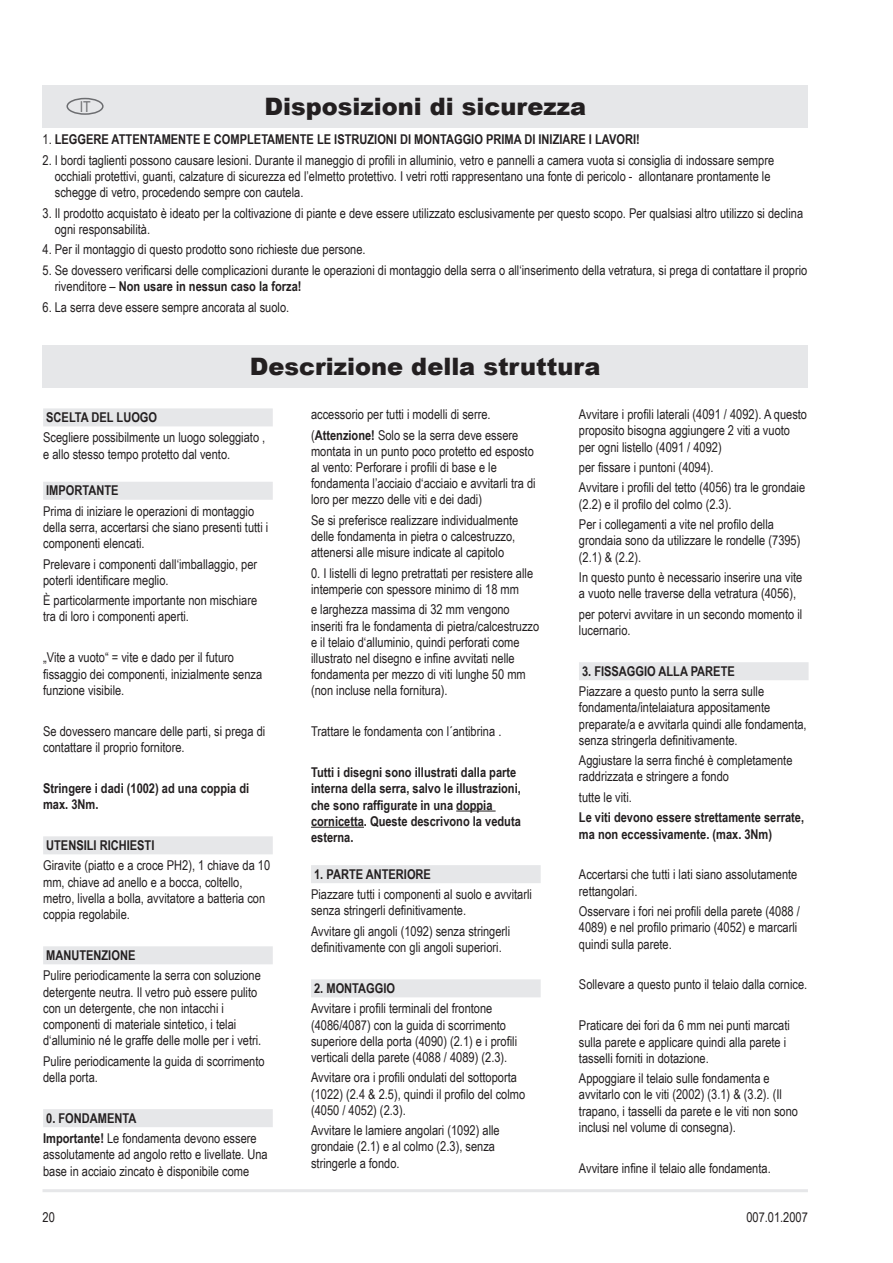
<style>
.page{position:relative;width:893px;height:1263px;background:#fff}
.page>*{position:absolute;margin:0;border:0;box-sizing:border-box;transform-origin:0 0}
.t1{font:900 24px "Arial";color:#231f20}
.t2{font:15px "Arial Narrow";color:#6c6d70}
.t3{font:13.5px/16.2px "Arial Narrow";color:#231f20}
.t4{font:700 13.5px/16.2px "Arial Narrow";color:#231f20}
.s1{font-weight:400}
.s2{font-weight:700}
</style>
<div class="page">
<hr style="left:43px;top:1189px;width:765px;height:3px;background:#e6e7e9">
<div style="left:43px;top:408px;width:230px;height:18px;background:#e6e7e9"></div>
<div style="left:43px;top:482px;width:230px;height:18px;background:#e6e7e9"></div>
<div style="left:43px;top:836px;width:230px;height:18px;background:#e6e7e9"></div>
<div style="left:43px;top:946px;width:230px;height:18px;background:#e6e7e9"></div>
<div style="left:43px;top:1109px;width:230px;height:18px;background:#e6e7e9"></div>
<hr style="left:456px;top:810px;width:40px;height:1px;background:#231f20">
<hr style="left:311px;top:827px;width:53px;height:1px;background:#231f20">
<div style="left:311px;top:865px;width:230px;height:18px;background:#e6e7e9"></div>
<div style="left:311px;top:979px;width:230px;height:18px;background:#e6e7e9"></div>
<div style="left:579px;top:662px;width:230px;height:18px;background:#e6e7e9"></div>
<div style="left:43px;top:345px;width:765px;height:43px;background:#e6e7e9"></div>
<div style="left:43px;top:85px;width:765px;height:43px;background:#e6e7e9"></div>
<div style="left:66px;top:98px;width:38px;height:17px;border:2px solid #6c6d70;border-radius:50%"></div>
<p class="t2" style="left:80px;top:95px;width:12px">IT</p>
<h1 class="t1" style="left:264px;top:89px;width:323px">Disposizioni di sicurezza</h1>
<p class="t4" style="left:43px;top:131px;width:52px"><span class="s1">1.</span> LEGGERE</p>
<p class="t4" style="left:112px;top:131px;width:9px">ATTENTAMENTE</p>
<p class="t4" style="left:203px;top:131px;width:20px">E COMPLETAMENTE</p>
<p class="t4" style="left:317px;top:131px;width:58px">LE ISTRUZIONI</p>
<p class="t4" style="left:400px;top:131px;width:23px">DI MONTA</p>
<p class="t4" style="left:454px;top:131px;width:40px">GGIO PRIMA</p>
<p class="t4" style="left:524px;top:131px;width:21px">DI INIZIARE</p>
<p class="t4" style="left:589px;top:131px;width:52px">ILAVORI !</p>
<p class="t3" style="left:55px;top:152px;width:721px;text-indent:-12px">2. I bordi taglienti possono causare lesioni. Durante il maneggio di profili in alluminio, vetro e pannelli a camera vuota si consiglia di indossare sempre occhiali protettivi, guanti, calzature di sicurezza ed l’elmetto protettivo. I vetri rotti rappresentano una fonte di pericolo - allontanare prontamente le schegge di vetro, procedendo sempre con cautela.</p>
<p class="t3" style="left:55px;top:204px;width:750px;text-indent:-12px">3. Il prodotto acquistato è ideato per la coltivazione di piante e deve essere utilizzato esclusivamente per questo scopo. Per qualsiasi altro utilizzo si declina ogni responsabilità.</p>
<p class="t3" style="left:43px;top:241px;width:325px">4. Per il montaggio di questo prodotto sono richieste due persone.</p>
<p class="t3" style="left:55px;top:261px;width:754px;text-indent:-12px">5. Se dovessero verificarsi delle complicazioni durante le operazioni di montaggio della serra o all‘inserimento della vetratura, si prega di contattare il proprio rivenditore – <span class="s2">Non usare in nessun caso la forza!</span></p>
<p class="t3" style="left:43px;top:298px;width:248px">6. La serra deve essere sempre ancorata al suolo.</p>
<h1 class="t1" style="left:250px;top:349px;width:352px">Descrizione della struttura</h1>
<p class="t4" style="left:46px;top:408px;width:16px">SCELTA</p>
<p class="t4" style="left:92px;top:408px;width:66px">DEL LUOGO</p>
<p class="t3" style="left:43px;top:429px;width:224px">Scegliere possibilmente un luogo soleggiato , e allo stesso tempo protetto dal vento.</p>
<p class="t4" style="left:46px;top:482px;width:9px">IMPORTANTE</p>
<p class="t3" style="left:43px;top:502px;width:227px">Prima di iniziare le operazioni di montaggio della serra, accertarsi che siano presenti tutti i componenti elencati.</p>
<p class="t3" style="left:43px;top:555px;width:216px">Prelevare i componenti dall‘imballaggio, per poterli identificare meglio.</p>
<p class="t3" style="left:43px;top:592px;width:216px">È particolarmente importante non mischiare tra di loro i componenti aperti.</p>
<p class="t3" style="left:43px;top:649px;width:221px">„Vite a vuoto“ = vite e dado per il futuro fissaggio dei componenti, inizialmente senza funzione visibile.</p>
<p class="t3" style="left:43px;top:722px;width:224px">Se dovessero mancare delle parti, si prega di contattare il proprio fornitore.</p>
<p class="t4" style="left:43px;top:779px;width:208px">Stringere i dadi (1002) ad una coppia di max. 3Nm.</p>
<p class="t4" style="left:46px;top:836px;width:104px">UTENSILI RICHIESTI</p>
<p class="t3" style="left:43px;top:857px;width:229px">Giravite (piatto e a croce PH2), 1 chiave da 10 mm, chiave ad anello e a bocca, coltello, metro, livella a bolla, avvitatore a batteria con coppia regolabile.</p>
<p class="t4" style="left:46px;top:946px;width:9px">MAN</p>
<p class="t4" style="left:71px;top:946px;width:16px">UTENZIONE</p>
<p class="t3" style="left:43px;top:967px;width:220px">Pulire periodicamente la serra con soluzione detergente neutra. Il vetro può essere pulito con un detergente, che non intacchi i componenti di materiale sintetico, i telai d‘alluminio né le graffe delle molle per i vetri.</p>
<p class="t3" style="left:43px;top:1052px;width:223px">Pulire periodicamente la guida di scorrimento della porta.</p>
<p class="t3" style="left:43px;top:1107px;width:215px;line-height:20.4px"><span class="s2">0. FON DAMENTA<br>Importante!</span> Le fondamenta devono essere</p>
<p class="t3" style="left:43px;top:1146px;width:226px">assolutamente ad angolo retto e livellate. Una base in acciaio zincato è disponibile come</p>
<p class="t3" style="left:43px;top:1208px;width:14px">20</p>
<p class="t3" style="left:311px;top:404px;width:209px;line-height:20.4px">accessorio per tutti i modelli di serre. (<span class="s2">Attenzione!</span> Solo se la serra deve essere</p>
<p class="t3" style="left:311px;top:442px;width:226px">montata in un punto poco protetto ed esposto al vento: Perforare i profili di base e le fondamenta l’acciaio d‘acciaio e avvitarli tra di loro per mezzo delle viti e dei dadi)</p>
<p class="t3" style="left:311px;top:511px;width:209px">Se si preferisce realizzare individualmente delle fondamenta in pietra o calcestruzzo, attenersi alle misure indicate al capitolo</p>
<p class="t3" style="left:311px;top:564px;width:224px">0. I listelli di legno pretrattati per resistere alle intemperie con spessore minimo di 18 mm</p>
<p class="t3" style="left:311px;top:601px;width:230px">e larghezza massima di 32 mm vengono inseriti fra le fondamenta di pietra/calcestruzzo e il telaio d‘alluminio, quindi perforati come illustrato nel disegno e infine avvitati nelle fondamenta per mezzo di viti lunghe 50 mm (non incluse nella fornitura).</p>
<p class="t3" style="left:311px;top:723px;width:192px">Trattare le fondamenta con l´antibrina .</p>
<p class="t4" style="left:311px;top:764px;width:211px">Tutti i disegni sono illustrati dalla parte interna della serra, salvo le illustrazioni, che sono raffigurate in una doppia cornicetta. Queste descrivono la veduta esterna.</p>
<p class="t4" style="left:314px;top:865px;width:21px">1. PARTE</p>
<p class="t4" style="left:366px;top:865px;width:9px">ANTERIORE</p>
<p class="t3" style="left:311px;top:886px;width:222px">Piazzare tutti i componenti al suolo e avvitarli senza stringerli definitivamente.</p>
<p class="t3" style="left:311px;top:922px;width:201px">Avvitare gli angoli (1092) senza stringerli definitivamente con gli angoli superiori.</p>
<p class="t4" style="left:314px;top:979px;width:22px">2. MONTA</p>
<p class="t4" style="left:366px;top:979px;width:24px">GGIO</p>
<p class="t3" style="left:311px;top:1000px;width:208px">Avvitare i profili terminali del frontone (4086/4087) con la guida di scorrimento superiore della porta (4090) (2.1) e i profili verticali della parete (4088 / 4089) (2.3).</p>
<p class="t3" style="left:311px;top:1069px;width:216px">Avvitare ora i profili ondulati del sottoporta (1022) (2.4 &amp; 2.5), quindi il profilo del colmo (4050 / 4052) (2.3).</p>
<p class="t3" style="left:311px;top:1122px;width:190px">Avvitare le lamiere angolari (1092) alle grondaie (2.1) e al colmo (2.3), senza stringerle a fondo.</p>
<p class="t3" style="left:579px;top:406px;width:230px">Avvitare i profili laterali (4091 / 4092). A questo proposito bisogna aggiungere 2 viti a vuoto per ogni listello (4091 / 4092)</p>
<p class="t3" style="left:579px;top:456px;width:228px;line-height:20.4px">per fissare i puntoni (4094).<br>Avvitare i profili del tetto (4056) tra le grondaie</p>
<p class="t3" style="left:579px;top:493px;width:197px;line-height:20.4px">(2.2) e il profilo del colmo (2.3).<br>Per i collegamenti a vite nel profilo della</p>
<p class="t3" style="left:579px;top:532px;width:223px">grondaia sono da utilizzare le rondelle (7395) (2.1) &amp; (2.2).</p>
<p class="t3" style="left:579px;top:569px;width:225px">In questo punto è necessario inserire una vite a vuoto nelle traverse della vetratura (4056),</p>
<p class="t3" style="left:579px;top:605px;width:225px">per potervi avvitare in un secondo momento il lucernario.</p>
<p class="t4" style="left:582px;top:662px;width:85px">3. FISSAGGIO ALLA</p>
<p class="t4" style="left:691px;top:662px;width:9px">PARETE</p>
<p class="t3" style="left:579px;top:683px;width:229px">Piazzare a questo punto la serra sulle fondamenta/intelaiatura appositamente preparate/a e avvitarla quindi alle fondamenta, senza stringerla definitivamente.</p>
<p class="t3" style="left:579px;top:752px;width:215px">Aggiustare la serra finché è completamente raddrizzata e stringere a fondo</p>
<p class="t3" style="left:579px;top:788px;width:54px">tutte le viti.</p>
<p class="t4" style="left:579px;top:809px;width:227px">Le viti devono essere strettamente serrate, ma non eccessivamente. (max. 3Nm)</p>
<p class="t3" style="left:579px;top:866px;width:220px">Accertarsi che tutti i lati siano assolutamente rettangolari.</p>
<p class="t3" style="left:579px;top:903px;width:222px">Osservare i fori nei profili della parete (4088 /<br>4089) e nel profilo primario (4052) e marcarli quindi sulla parete.</p>
<p class="t3" style="left:579px;top:976px;width:230px">Sollevare a questo punto il telaio dalla cornice.</p>
<p class="t3" style="left:579px;top:1017px;width:213px">Praticare dei fori da 6 mm nei punti marcati sulla parete e applicare quindi alla parete i tasselli forniti in dotazione.</p>
<p class="t3" style="left:579px;top:1070px;width:221px">Appoggiare il telaio sulle fondamenta e avvitarlo con le viti (2002) (3.1) &amp; (3.2). (Il trapano, i tasselli da parete e le viti non sono inclusi nel volume di consegna).</p>
<p class="t3" style="left:579px;top:1159px;width:193px">Avvitare infine il telaio alle fondamenta.</p>
<p class="t3" style="left:746px;top:1208px;width:63px">007.01.2007</p>
</div>
